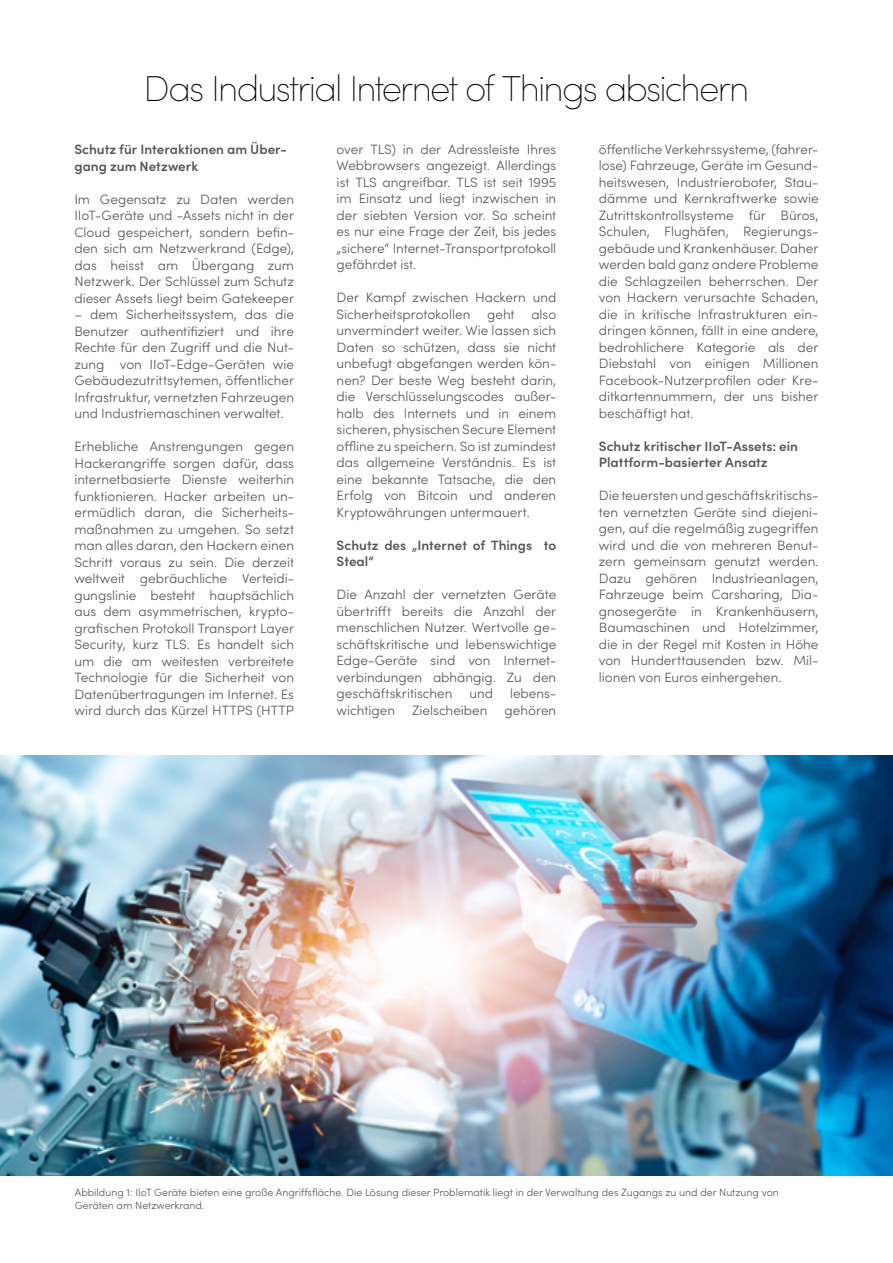
<style>
.page{position:relative;width:893px;height:1263px;background:#fff}
.page>*{position:absolute;margin:0;border:0;box-sizing:border-box;transform-origin:0 0}
.t1{font:200 36px "Sofia Pro";letter-spacing:-.05em;color:#000}
.t2{font:300 13.5px/16.5px "Sofia Pro";color:#575756;text-align:justify}
.t3{font:600 13.5px/16.5px "Sofia Pro";color:#575756}
.t4{font:300 10.5px/12.6px "Sofia Pro";color:#575756}
</style>
<div class="page">
<img style="left:0;top:755px;width:893px;height:421px">
<h1 class="t1" style="left:144px;top:63px;width:607px">Das Industrial Internet of Things absichern</h1>
<p class="t3" style="left:74px;top:140px;width:214px">Schutz für Interaktionen am Über&shy;gang zum Netzwerk</p>
<p class="t2" style="left:74px;top:190px;width:221px">Im Gegensatz zu Daten werden IIoT-Geräte und -Assets nicht in der Cloud gespeichert, sondern befin&shy;den sich am Netzwerkrand (Edge), das heisst am Übergang zum Netzwerk. Der Schlüssel zum Schutz dieser Assets liegt beim Gatekeeper</p>
<p class="t2" style="left:74px;top:305px;width:221px">– dem Sicherheitssystem, das die Benutzer authentifiziert und ihre Rechte für den Zugriff und die Nut&shy;zung von IIoT-Edge-Geräten wie Gebäudezutrittsytemen, öffentlicher Infrastruktur, vernetzten Fahrzeugen und Industriemaschinen verwaltet.</p>
<p class="t2" style="left:74px;top:437px;width:221px">Erhebliche Anstrengungen gegen Hackerangriffe sorgen dafür, dass internetbasierte Dienste weiterhin funktionieren. Hacker arbeiten un&shy;ermüdlich daran, die Sicherheits&shy;maßnahmen zu umgehen. So setzt man alles daran, den Hackern einen Schritt voraus zu sein. Die derzeit weltweit gebräuchliche Verteidi&shy;gungslinie besteht hauptsächlich aus dem asymmetrischen, krypto&shy;grafischen Protokoll Transport Layer Security, kurz TLS. Es handelt sich um die am weitesten verbreitete Technologie für die Sicherheit von Datenübertragungen im Internet. Es wird durch das Kürzel HTTPS (HTTP</p>
<p class="t2" style="left:599px;top:140px;width:221px">öffentliche Verkehrssysteme, (fahrer&shy;lose) Fahrzeuge, Geräte im Gesund&shy;heitswesen, Industrieroboter, Stau&shy;dämme und Kernkraftwerke sowie Zutrittskontrollsysteme für Büros, Schulen, Flughäfen, Regierungs&shy;gebäude und Krankenhäuser. Daher werden bald ganz andere Probleme die Schlagzeilen beherrschen. Der von Hackern verursachte Schaden, die in kritische Infrastrukturen ein&shy;dringen können, fällt in eine andere, bedrohlichere Kategorie als der Diebstahl von einigen Millionen Facebook-Nutzerprofilen oder Kre&shy;ditkartennummern, der uns bisher beschäftigt hat.</p>
<p class="t3" style="left:599px;top:437px;width:201px">Schutz kritischer IIoT-Assets: ein<br>Plattform-basierter Ansatz</p>
<p class="t2" style="left:599px;top:487px;width:221px">Die teuersten und geschäftskritischs&shy;ten vernetzten Geräte sind diejeni&shy;gen, auf die regelmäßig zugegriffen wird und die von mehreren Benut&shy;zern gemeinsam genutzt werden.<br>Dazu gehören Industrieanlagen, Fahrzeuge beim Carsharing, Dia&shy;gnosegeräte in Krankenhäusern, Baumaschinen und Hotelzimmer, die in der Regel mit Kosten in Höhe von Hunderttausenden bzw. Mil&shy;lionen von Euros einhergehen.</p>
<p class="t2" style="left:337px;top:140px;width:221px">over TLS) in der Adressleiste Ihres Webbrowsers angezeigt. Allerdings ist TLS angreifbar. TLS ist seit 1995 im Einsatz und liegt inzwischen in der siebten Version vor. So scheint es nur eine Frage der Zeit, bis jedes „sichere“ Internet-Transportprotokoll gefährdet ist.</p>
<p class="t2" style="left:337px;top:289px;width:221px">Der Kampf zwischen Hackern und Sicherheitsprotokollen geht also unvermindert weiter. Wie lassen sich Daten so schützen, dass sie nicht unbefugt abgefangen werden kön&shy;nen? Der beste Weg besteht darin, die Verschlüsselungscodes außer&shy;halb des Internets und in einem sicheren, physischen Secure Element offline zu speichern. So ist zumindest das allgemeine Verständnis. Es ist eine bekannte Tatsache, die den Erfolg von Bitcoin und anderen Kryptowährungen untermauert.</p>
<p class="t3" style="left:337px;top:536px;width:221px">Schutz des „Internet of Things to<br>Steal“</p>
<p class="t2" style="left:337px;top:586px;width:221px">Die Anzahl der vernetzten Geräte übertrifft bereits die Anzahl der menschlichen Nutzer. Wertvolle ge&shy;schäftskritische und lebenswichtige Edge-Geräte sind von Internet&shy;verbindungen abhängig. Zu den geschäftskritischen</p>
<p class="t2" style="left:469px;top:685px;width:25px">und</p>
<p class="t2" style="left:510px;top:685px;width:48px">lebens-</p>
<p class="t2" style="left:337px;top:701px;width:60px">wichtigen</p>
<p class="t2" style="left:412px;top:701px;width:77px">Zielscheiben</p>
<p class="t2" style="left:505px;top:701px;width:53px">gehören</p>
<p class="t4" style="left:75px;top:1185px;width:705px">Abbildung 1: IIoT Geräte bieten eine große Angriffsfläche. Die Lösung dieser Problematik liegt in der Verwaltung des Zugangs zu und der Nutzung von<br>Geräten am Netzwerkrand.</p>
</div>
